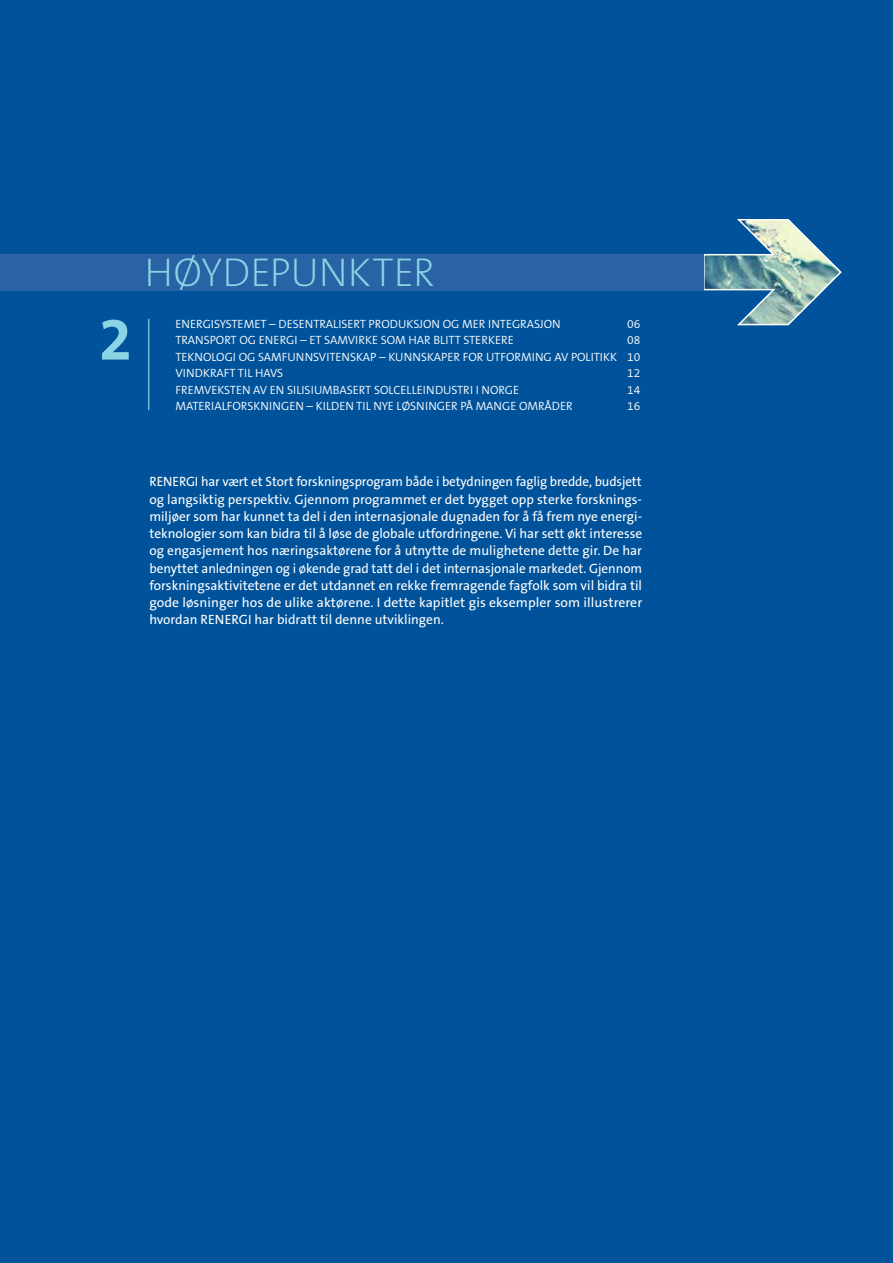
<style>
.page{position:relative;width:893px;height:1263px;background:#00539b}
.page>*{position:absolute;margin:0;border:0;box-sizing:border-box;transform-origin:0 0}
.t1{font:700 60.45px "The Sans B7";color:#8bd4e4}
.t2{font:200 40.5px "The Sans B2";letter-spacing:-.005em;color:#8bd4e4}
.t3{font:13.5px/17.2px "The Sans B5 Plain";color:#fff;text-align:justify}
.t4{font:300 12px "The Sans B4";letter-spacing:.1em;color:#fff}
</style>
<div class="page">
<img style="left:702px;top:219px;width:140px;height:107px">
<hr style="left:148px;top:319px;width:1px;height:91px;background:#8bd4e4">
<div style="left:0;top:254px;width:703px;height:36px;background:#2962a5"></div>
<h1 class="t1" style="left:99px;top:307px;width:35px">2</h1>
<h2 class="t2" style="left:145px;top:250px;width:292px">HØYDEPUNKTER</h2>
<p class="t4" style="left:175px;top:317px;width:14px">ENERGIS</p>
<p class="t4" style="left:220px;top:317px;width:26px">YSTEME</p>
<p class="t4" style="left:260px;top:317px;width:26px">T – DESEN</p>
<p class="t4" style="left:313px;top:317px;width:32px">TRALISER</p>
<p class="t4" style="left:360px;top:317px;width:17px">T PROD</p>
<p class="t4" style="left:398px;top:317px;width:16px">UKSJON</p>
<p class="t4" style="left:443px;top:317px;width:28px">OG MER</p>
<p class="t4" style="left:488px;top:317px;width:53px">INTEGRASJON</p>
<p class="t4" style="left:627px;top:317px;width:15px">06</p>
<p class="t4" style="left:175px;top:334px;width:28px">TRANSPOR</p>
<p class="t4" style="left:231px;top:334px;width:36px">T OG ENERGI</p>
<p class="t4" style="left:300px;top:334px;width:45px">– ET SAMVIRKE</p>
<p class="t4" style="left:381px;top:334px;width:9px">SOM</p>
<p class="t4" style="left:408px;top:334px;width:74px">HAR BLITT STERKERE</p>
<p class="t4" style="left:627px;top:334px;width:15px">08</p>
<p class="t4" style="left:175px;top:350px;width:9px">TEKNO</p>
<p class="t4" style="left:211px;top:350px;width:12px">LOGI</p>
<p class="t4" style="left:239px;top:350px;width:65px">OG SAMFUNNSVI</p>
<p class="t4" style="left:329px;top:350px;width:14px">TENSK</p>
<p class="t4" style="left:363px;top:350px;width:50px">AP – KUNNSK</p>
<p class="t4" style="left:434px;top:350px;width:15px">APER</p>
<p class="t4" style="left:463px;top:350px;width:8px">FOR</p>
<p class="t4" style="left:486px;top:350px;width:23px">UTFORMING</p>
<p class="t4" style="left:554px;top:350px;width:52px">AV PO LITIKK</p>
<p class="t4" style="left:627px;top:350px;width:15px">10</p>
<p class="t4" style="left:175px;top:367px;width:15px">VINDKR</p>
<p class="t4" style="left:216px;top:367px;width:59px">AFT TI L HAVS</p>
<p class="t4" style="left:627px;top:367px;width:15px">12</p>
<p class="t4" style="left:175px;top:383px;width:14px">FREMVEKS</p>
<p class="t4" style="left:230px;top:383px;width:195px">TEN AV EN SI LISI UMBASERT SO LCE LLEIND</p>
<p class="t4" style="left:443px;top:383px;width:55px">USTRI I NORGE</p>
<p class="t4" style="left:627px;top:383px;width:15px">14</p>
<p class="t4" style="left:175px;top:400px;width:60px">MATERIALFORSKNINGEN</p>
<p class="t4" style="left:307px;top:400px;width:33px">– KI LDEN</p>
<p class="t4" style="left:356px;top:400px;width:62px">TIL NYE LØSNINGER</p>
<p class="t4" style="left:460px;top:400px;width:42px">PÅ MANGE</p>
<p class="t4" style="left:519px;top:400px;width:10px">OMR</p>
<p class="t4" style="left:544px;top:400px;width:15px">ÅDER</p>
<p class="t4" style="left:627px;top:400px;width:15px">16</p>
<p class="t3" style="left:149px;top:473px;width:494px;text-indent:52px">har vært et Stort forskningsprogram både i betydningen faglig bredde, budsjett og langsiktig perspektiv. Gjennom programmet er det bygget opp sterke forsknings&shy;miljøer som har kunnet ta del i den internasjonale dugnaden for å få frem nye energi&shy;teknologier som kan bidra til å løse de globale utfordringene. Vi har sett økt interesse og engasjement hos næringsaktørene for å utnytte de mulighetene dette gir. De har benyttet anledningen og i økende grad tatt del i det internasjonale markedet. Gjennom forskningsaktivitetene er det utdannet en rekke fremragende fagfolk som vil bidra til gode løsninger hos de ulike aktørene. I dette kapitlet gis eksempler som illustrerer hvordan RENERGI</p>
<p class="t3" style="left:149px;top:473px;width:8px">RENERGI</p>
<p class="t3" style="left:254px;top:611px;width:191px">har bidratt til denne utviklingen.</p>
</div>
